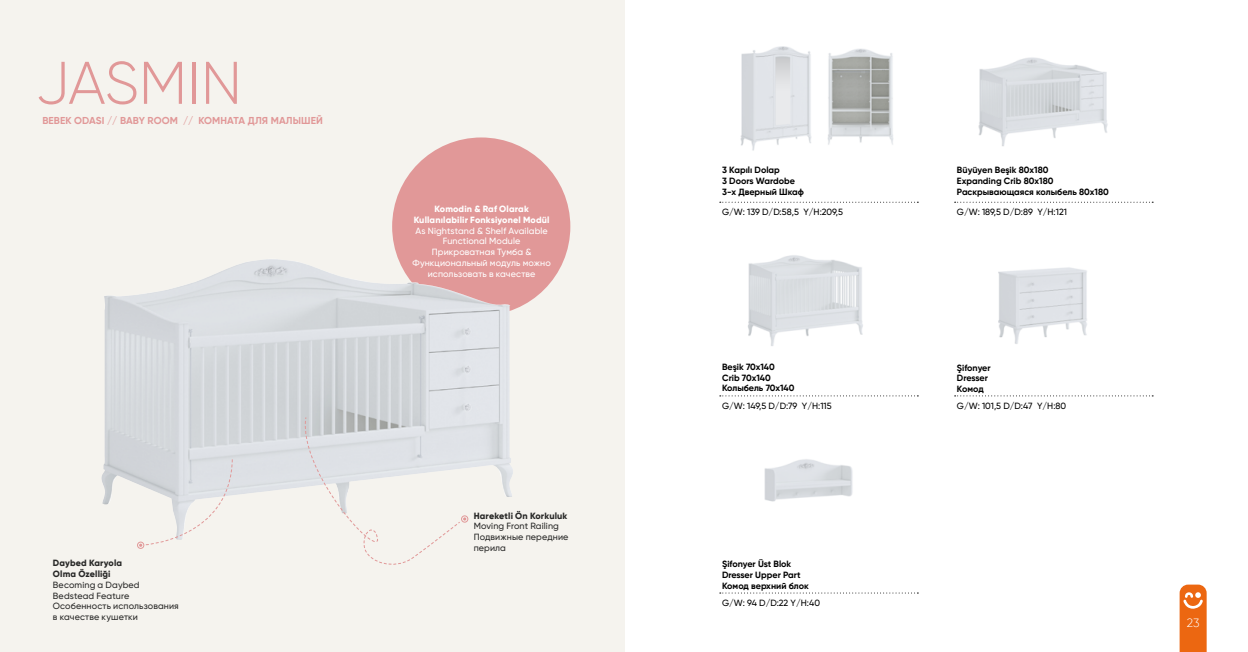
<style>
.page{position:relative;width:1248px;height:652px;background:#fff}
.page>*{position:absolute;margin:0;border:0;box-sizing:border-box;transform-origin:0 0}
.t1{font:300 60px "Gilroy";letter-spacing:-.005em;color:#e19898}
.t2{font:300 12px "Gilroy";color:#fff}
.t3{font:700 10px "Gilroy";letter-spacing:.01em;color:#e19898}
.t4{font:700 9px/10.8px "Gilroy";color:#000}
.t5{font:500 9px/10.8px "Gilroy";letter-spacing:.015em;color:#282827}
.t6{font:500 9px "Gilroy";color:#000}
.t7{font:500 9px/10.8px "Gilroy";letter-spacing:.015em;color:#fff;text-align:center}
.t8{font:800 9px/10.8px "Gilroy";letter-spacing:.015em;color:#fff;text-align:center}
.t9{font:800 9px/10.8px "Gilroy";letter-spacing:.015em;color:#282827}
</style>
<div class="page">
<img style="left:978px;top:57px;width:130px;height:89px">
<img style="left:998px;top:267px;width:89px;height:77px">
<img style="left:740px;top:46px;width:71px;height:105px">
<img style="left:827px;top:49px;width:67px;height:96px">
<img style="left:748px;top:255px;width:115px;height:91px">
<img style="left:764px;top:459px;width:89px;height:43px">
<svg style="left:954px;top:202px;width:198px;height:1px"></svg>
<svg style="left:954px;top:395px;width:198px;height:1px"></svg>
<svg style="left:719px;top:202px;width:199px;height:1px"></svg>
<svg style="left:719px;top:395px;width:199px;height:1px"></svg>
<svg style="left:719px;top:593px;width:199px;height:1px"></svg>
<div style="left:0;top:0;width:624px;height:652px;background:#f5f3ee"></div>
<div style="left:392px;top:137px;width:178px;height:179px;background:#e19898;border-radius:50%"></div>
<img style="left:101px;top:259px;width:413px;height:264px">
<div style="left:461px;top:515px;width:7px;height:8px;border:1px solid #e19898;border-radius:50%"></div>
<svg style="left:301px;top:416px;width:165px;height:149px"></svg>
<div style="left:137px;top:542px;width:7px;height:7px;border:1px solid #e19898;border-radius:50%"></div>
<svg style="left:139px;top:458px;width:94px;height:89px"></svg>
<svg style="left:1179px;top:585px;width:27px;height:67px;background:#ed7629"></svg>
<h1 class="t1" style="left:36px;top:46px;width:207px">JASMIN</h1>
<p class="t3" style="left:42px;top:114px;width:282px">BEBEK ODASI // BABY ROOM // КОМНАТА ДЛЯ МАЛЫШЕЙ</p>
<p class="t8" style="left:414px;top:203px;width:137px">Komodin &amp; Raf Olarak<br>Kullanılabilir Fonksiyonel Modül</p>
<p class="t7" style="left:412px;top:225px;width:140px">As Nightstand &amp; Shelf Available<br>Functional Module<br>Прикроватная Тумба &amp;<br>Функциональный модуль можно использовать в качестве</p>
<p class="t9" style="left:53px;top:558px;width:71px">Daybed Karyola<br>Olma Özelliği</p>
<p class="t5" style="left:53px;top:579px;width:127px">Becoming a Daybed<br>Bedstead Feature<br>Особенность использования в качестве кушетки</p>
<p class="t9" style="left:473px;top:510px;width:95px">Hareketli Ön Korkuluk</p>
<p class="t5" style="left:473px;top:521px;width:96px">Moving Front Railing<br>Подвижные передние перила</p>
<p class="t4" style="left:722px;top:165px;width:83px">3 Kapılı Dolap<br>3 Doors Wardobe<br>3-х Дверный Шкаф</p>
<p class="t6" style="left:722px;top:206px;width:122px">G/W: 139 D/D:58,5 Y/H:209,5</p>
<p class="t4" style="left:722px;top:361px;width:74px">Beşik 70x140<br>Crib 70x140<br>Колыбель 70x140</p>
<p class="t6" style="left:722px;top:400px;width:111px">G/W: 149,5 D/D:79 Y/H:115</p>
<p class="t4" style="left:722px;top:558px;width:88px">Şifonyer Üst Blok<br>Dresser Upper Part<br>Комод верхний блок</p>
<p class="t6" style="left:722px;top:597px;width:99px">G/W: 94 D/D:22 Y/H:40</p>
<p class="t4" style="left:956px;top:165px;width:153px">Büyüyen Beşik 80x180<br>Expanding Crib 80x180<br>Pаскрывающаяся колыбель 80x180</p>
<p class="t6" style="left:956px;top:206px;width:111px">G/W: 189,5 D/D:89 Y/H:121</p>
<p class="t4" style="left:956px;top:362px;width:35px">Şifonyer<br>Dresser<br>Комод</p>
<p class="t6" style="left:956px;top:400px;width:111px">G/W: 101,5 D/D:47 Y/H:80</p>
<h2 class="t2" style="left:1186px;top:615px;width:14px">23</h2>
</div>
